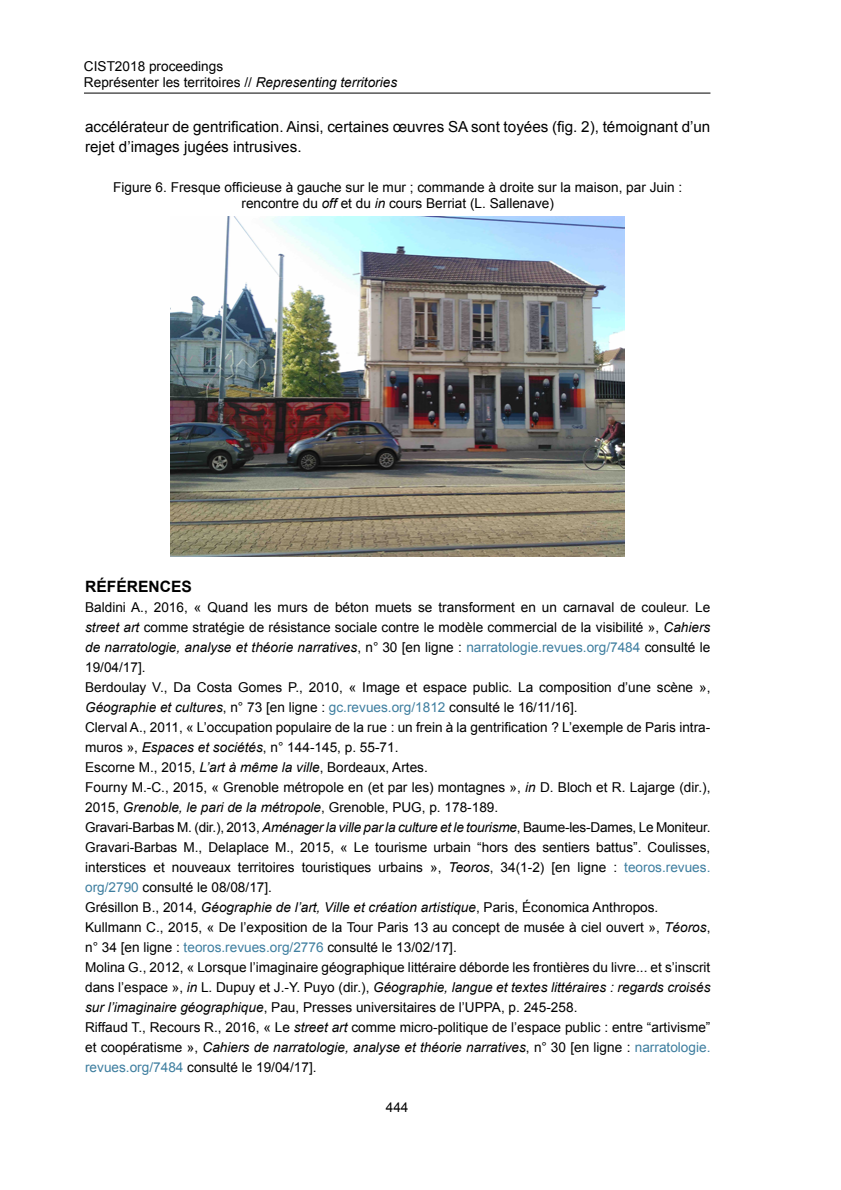
<style>
.page{position:relative;width:841px;height:1190px;background:#fff}
.page>*{position:absolute;margin:0;border:0;box-sizing:border-box;transform-origin:0 0}
.Titre_2___auteurs__r{font:700 15.6px "Arial";color:#000}
.t1{font:15.2px/20px "Arial";color:#000}
.biblio{font:13.6px/20px "Arial";color:#000}
.s1{font-style:italic}
.s2{color:#3e7e9f}
</style>
<div class="page">
<hr style="left:84px;top:93px;width:626px;height:1px;background:#000">
<img style="left:171px;top:217px;width:453px;height:340px">
<p class="biblio" style="left:84px;top:58px;width:314px;line-height:16.4px">CIST2018 proceedings<br>Représenter les territoires // <span class="s1">Representing territories</span></p>
<p class="t1" style="left:85px;top:117px;width:626px">accélérateur de gentrification. Ainsi, certaines œuvres SA sont toyées (fig. 2), témoignant d’un rejet d’images jugées intrusives.</p>
<p class="biblio" style="left:113px;top:179px;width:570px;line-height:16.4px;text-align:center">Figure 6. Fresque officieuse à gauche sur le mur ; commande à droite sur la maison, par Juin : rencontre du <span class="s1">off</span> et du <span class="s1">in</span> cours Berriat (L. Sallenave)</p>
<p class="Titre_2___auteurs__r" style="left:85px;top:576px;width:108px">RÉFÉRENCES</p>
<p class="biblio" style="left:85px;top:597px;width:626px;text-align:justify">Baldini A., 2016, « Quand les murs de béton muets se transforment en un carnaval de couleur. Le <span class="s1">street art</span> comme stratégie de résistance sociale contre le modèle commercial de la visibilité », <span class="s1">Cahiers de narratologie, analyse et théorie narratives</span>, n° 30 [en ligne : <span class="s2">narratologie.revues.org/7484</span> consulté le 19/04/17].</p>
<p class="biblio" style="left:85px;top:677px;width:626px">Berdoulay V., Da Costa Gomes P., 2010, « Image et espace public. La composition d’une scène »,<br><span class="s1">Géographie et cultures</span>, n° 73 [en ligne : <span class="s2">gc.revues.org/1812</span> consulté le 16/11/16].</p>
<p class="biblio" style="left:85px;top:717px;width:626px">Clerval A., 2011, « L’occupation populaire de la rue : un frein à la gentrification ? L’exemple de Paris intra&shy;muros », <span class="s1">Espaces et sociétés</span>, n° 144-145, p. 55-71.</p>
<p class="biblio" style="left:85px;top:757px;width:344px">Escorne M., 2015, <span class="s1">L’art à même la ville</span>, Bordeaux, Artes.</p>
<p class="biblio" style="left:85px;top:777px;width:626px">Fourny M.-C., 2015, « Grenoble métropole en (et par les) montagnes », <span class="s1">in</span> D. Bloch et R. Lajarge (dir.),<br>2015, <span class="s1">Grenoble, le pari de la métropole</span>, Grenoble, PUG, p. 178-189.</p>
<p class="biblio" style="left:85px;top:817px;width:626px">Gravari-Barbas M. (dir.), 2013, <span class="s1">Aménager la ville par la culture et le tourisme</span>, Baume-les-Dames, Le Moniteur.</p>
<p class="biblio" style="left:85px;top:837px;width:626px;text-align:justify">Gravari-Barbas M., Delaplace M., 2015, « Le tourisme urbain “hors des sentiers battus”. Coulisses, interstices et nouveaux territoires touristiques urbains », <span class="s1">Teoros</span>, 34(1-2) [en ligne : <span class="s2">teoros.revues. org/2790</span> consulté le 08/08/17].</p>
<p class="biblio" style="left:85px;top:897px;width:574px">Grésillon B., 2014, <span class="s1">Géographie de l’art, Ville et création artistique</span>, Paris, Économica Anthropos.</p>
<p class="biblio" style="left:85px;top:917px;width:626px">Kullmann C., 2015, « De l’exposition de la Tour Paris 13 au concept de musée à ciel ouvert », <span class="s1">Téoros</span>, n° 34 [en ligne : <span class="s2">teoros.revues.org/2776</span> consulté le 13/02/17].</p>
<p class="biblio" style="left:85px;top:957px;width:626px;text-align:justify">Molina G., 2012, « Lorsque l’imaginaire géographique littéraire déborde les frontières du livre... et s’inscrit dans l’espace », <span class="s1">in</span> L. Dupuy et J.-Y. Puyo (dir.), <span class="s1">Géographie, langue et textes littéraires : regards croisés sur l’imaginaire géographique</span>, Pau, Presses universitaires de l’UPPA, p. 245-258.</p>
<p class="biblio" style="left:85px;top:1017px;width:626px;text-align:justify">Riffaud T., Recours R., 2016, « Le <span class="s1">street art</span> comme micro-politique de l’espace public : entre “artivisme” et coopératisme », <span class="s1">Cahiers de narratologie, analyse et théorie narratives</span>, n° 30 [en ligne : <span class="s2">narratologie. revues.org/7484</span> consulté le 19/04/17].</p>
<p class="biblio" style="left:385px;top:1097px;width:24px">444</p>
</div>
